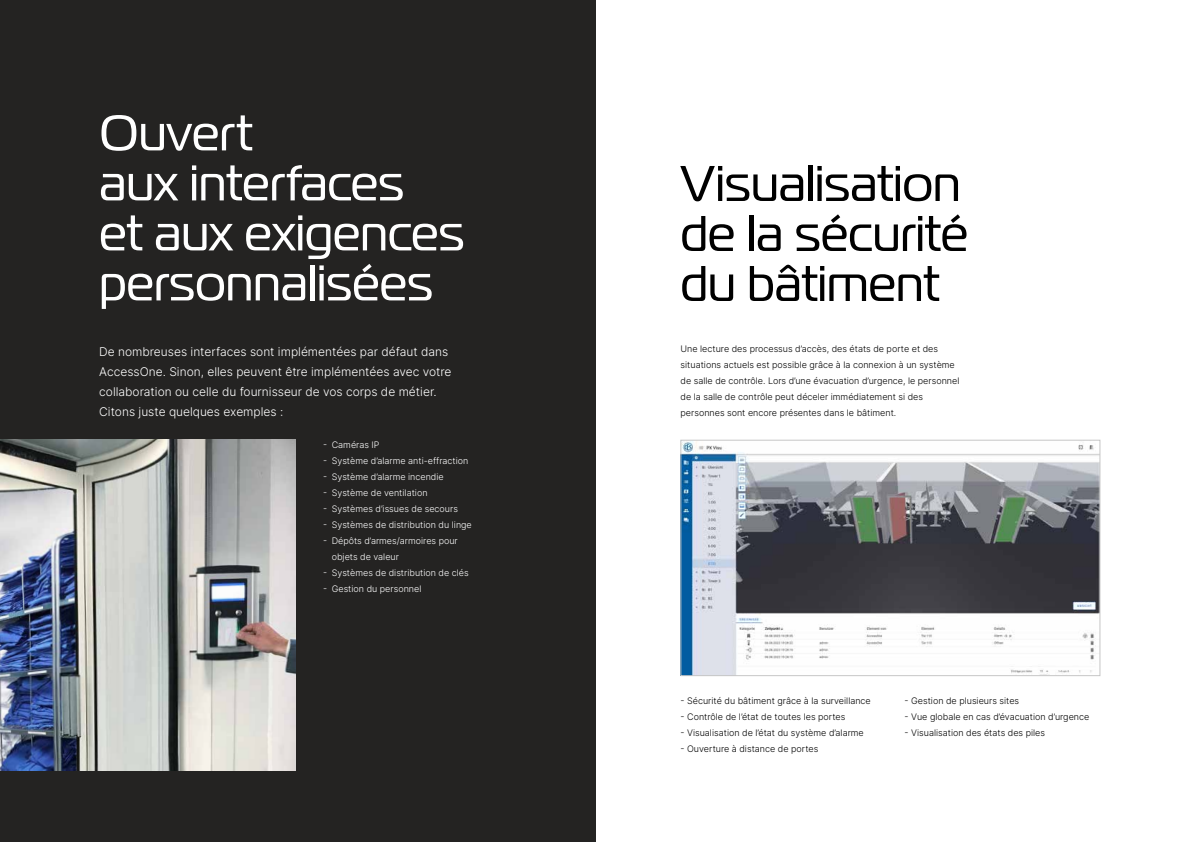
<style>
.page{position:relative;width:1191px;height:842px;background:#fff}
.page>*{position:absolute;margin:0;border:0;box-sizing:border-box;transform-origin:0 0}
.t1{font:50px/50px "Magistral";color:#fff}
.t2{font:50px/50px "Magistral";color:#000}
.t3{font:12px/20px "Inter";color:#fff}
.t4{font:9px/16px "Inter";color:#000}
.t5{font:9px/16px "Inter";color:#fff}
</style>
<div class="page">
<div style="left:0;top:0;width:595px;height:842px;background:#242322"></div>
<img style="left:0;top:440px;width:295px;height:330px">
<img style="left:682px;top:442px;width:416px;height:232px">
<div style="left:680px;top:440px;width:420px;height:236px;border:1px solid #c6c6c6"></div>
<h1 class="t1" style="left:99px;top:108px;width:367px">Ouvert<br>aux interfaces<br>et aux exigences personnalisées</h1>
<h2 class="t3" style="left:99px;top:341px;width:354px">De nombreuses interfaces sont implémentées par défaut dans AccessOne. Sinon, elles peuvent être implémentées avec votre collaboration ou celle du fournisseur de vos corps de métier.<br>Citons juste quelques exemples :</h2>
<p class="t5" style="left:323px;top:437px;width:58px">- Caméras IP</p>
<p class="t5" style="left:323px;top:453px;width:147px">- Système d’alarme anti-effraction</p>
<p class="t5" style="left:323px;top:469px;width:122px">- Système d’alarme incendie</p>
<p class="t5" style="left:323px;top:485px;width:106px">- Système de ventilation</p>
<p class="t5" style="left:323px;top:501px;width:136px">- Systèmes d’issues de secours</p>
<p class="t5" style="left:323px;top:517px;width:150px">- Systèmes de distribution du linge</p>
<p class="t5" style="left:332px;top:533px;width:128px;text-indent:-9px">- Dépôts d’armes/armoires pour objets de valeur</p>
<p class="t5" style="left:323px;top:565px;width:147px">- Systèmes de distribution de clés</p>
<p class="t5" style="left:323px;top:581px;width:100px">- Gestion du personnel</p>
<h1 class="t2" style="left:680px;top:158px;width:289px">Visualisation de la sécurité du bâtiment</h1>
<p class="t4" style="left:680px;top:341px;width:280px">Une lecture des processus d’accès, des états de porte et des situations actuels est possible grâce à la connexion à un système de salle de contrôle. Lors d’une évacuation d’urgence, le personnel de la salle de contrôle peut déceler immédiatement si des personnes sont encore présentes dans le bâtiment.</p>
<p class="t4" style="left:680px;top:693px;width:192px">- Sécurité du bâtiment grâce à la surveillance</p>
<p class="t4" style="left:680px;top:709px;width:166px">- Contrôle de l’état de toutes les portes</p>
<p class="t4" style="left:680px;top:725px;width:185px">- Visualisation de l’état du système d’alarme</p>
<p class="t4" style="left:680px;top:741px;width:139px">- Ouverture à distance de portes</p>
<p class="t4" style="left:904px;top:693px;width:116px">- Gestion de plusieurs sites</p>
<p class="t4" style="left:904px;top:709px;width:186px">- Vue globale en cas d’évacuation d’urgence</p>
<p class="t4" style="left:904px;top:725px;width:142px">- Visualisation des états des piles</p>
</div>
